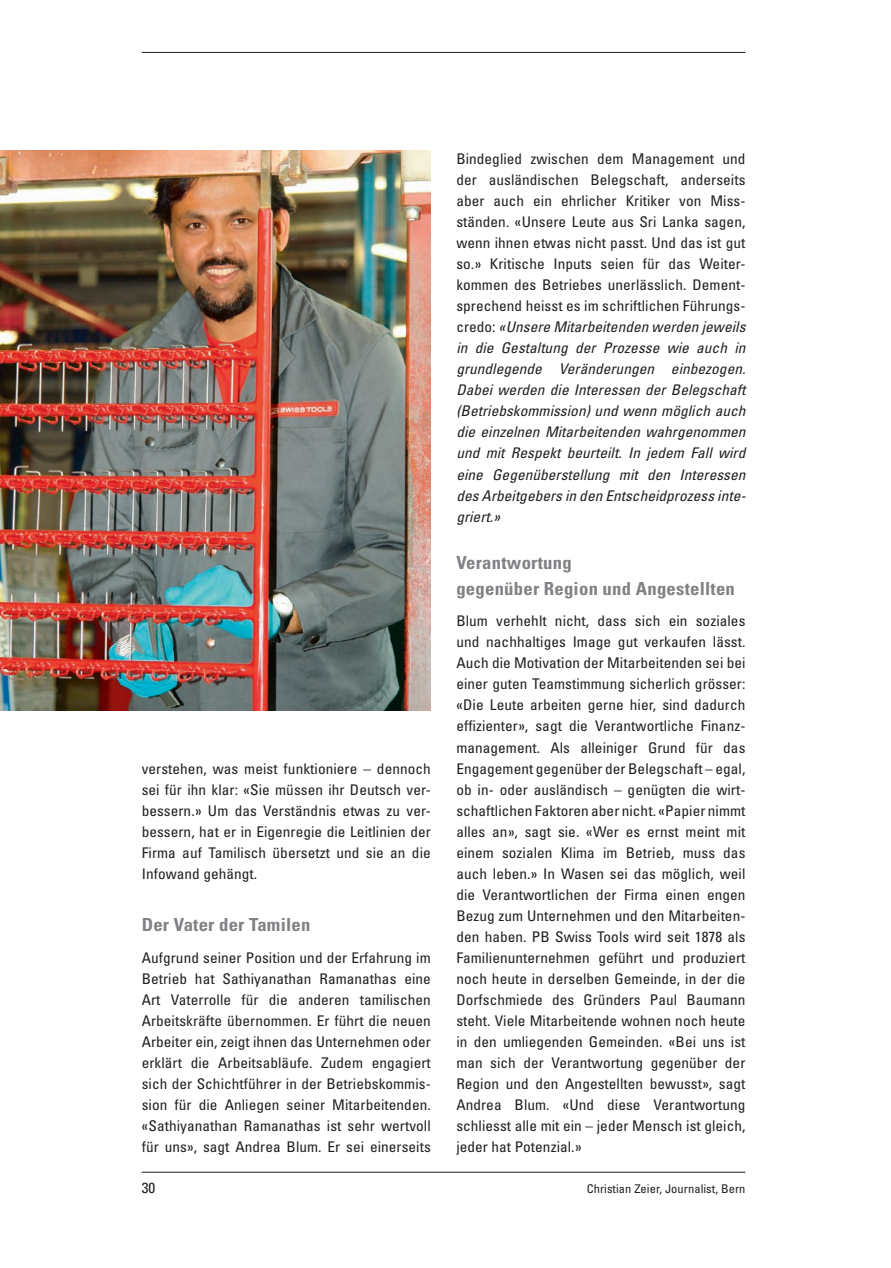
<style>
.page{position:relative;width:891px;height:1268px;background:#fff}
.page>*{position:absolute;margin:0;border:0;box-sizing:border-box;transform-origin:0 0}
.t1{font:700 condensed 18px/25.5px "Univers";letter-spacing:.01em;color:#808285;scale:1.04 1}
.t2{font:condensed 14.7px/21px "Univers";letter-spacing:.005em;color:#231f20;text-align:justify;scale:1.04 1}
.t3{font:italic condensed 14.7px/21px "Univers";letter-spacing:.005em;color:#231f20;text-align:justify;scale:1.04 1}
.t4{font:condensed 12px "Univers";letter-spacing:.005em;color:#231f20;scale:1.04 1}
.s1{font-style:normal}
</style>
<div class="page">
<hr style="left:142px;top:52px;width:603px;height:1px;background:#231f20">
<hr style="left:142px;top:1172px;width:603px;height:1px;background:#231f20">
<img style="left:0;top:150px;width:431px;height:561px">
<p class="t2" style="left:142px;top:757px;width:280px">verstehen, was meist funktioniere – dennoch sei für ihn klar: «Sie müssen ihr Deutsch ver&shy;bessern.» Um das Verständnis etwas zu ver&shy;bessern, hat er in Eigenregie die Leitlinien der Firma auf Tamilisch übersetzt und sie an die Infowand gehängt.</p>
<p class="t1" style="left:142px;top:911px;width:164px">Der Vater der Tamilen</p>
<p class="t2" style="left:142px;top:946px;width:280px">Aufgrund seiner Position und der Erfahrung im Betrieb hat Sathiyanathan Ramanathas eine Art Vaterrolle für die anderen tamilischen Arbeitskräfte übernommen. Er führt die neuen Arbeiter ein, zeigt ihnen das Unternehmen oder erklärt die Arbeitsabläufe. Zudem engagiert sich der Schichtführer in der Betriebskommis&shy;sion für die Anliegen seiner Mitarbeitenden. «Sathiyanathan Ramanathas ist sehr wertvoll für uns», sagt Andrea Blum. Er sei einerseits</p>
<p class="t3" style="left:456px;top:148px;width:280px"><span class="s1">Bindeglied zwischen dem Management und der ausländischen Belegschaft, anderseits aber auch ein ehrlicher Kritiker von Miss&shy;ständen. «Unsere Leute aus Sri Lanka sagen, wenn ihnen etwas nicht passt. Und das ist gut so.» Kritische Inputs seien für das Weiter&shy;kommen des Betriebes unerlässlich. Dement&shy;sprechend heisst es im schriftlichen Führungs&shy;credo:</span> «Unsere Mitarbeitenden werden jeweils in die Gestaltung der Prozesse wie auch in grundlegende Veränderungen einbezogen.<br>Dabei werden die Interessen der Belegschaft (Betriebskommission) und wenn möglich auch die einzelnen Mitarbeitenden wahrgenommen und mit Respekt beurteilt. In jedem Fall wird eine Gegenüberstellung mit den Interessen des Arbeitgebers in den Entscheidprozess inte&shy;griert.»</p>
<p class="t1" style="left:456px;top:550px;width:269px">Verantwortung<br>gegenüber Region und Angestellten</p>
<p class="t2" style="left:456px;top:610px;width:280px">Blum verhehlt nicht, dass sich ein soziales und nachhaltiges Image gut verkaufen lässt.<br>Auch die Motivation der Mitarbeitenden sei bei einer guten Teamstimmung sicherlich grösser: «Die Leute arbeiten gerne hier, sind dadurch effizienter», sagt die Verantwortliche Finanz&shy;management. Als alleiniger Grund für das Engagement gegenüber der Belegschaft – egal, ob in- oder ausländisch – genügten die wirt&shy;schaftlichen Faktoren aber nicht. «Papier nimmt alles an», sagt sie. «Wer es ernst meint mit einem sozialen Klima im Betrieb, muss das auch leben.» In Wasen sei das möglich, weil die Verantwortlichen der Firma einen engen Bezug zum Unternehmen und den Mitarbeiten&shy;den haben. PB Swiss Tools wird seit 1878 als Familienunternehmen geführt und produziert noch heute in derselben Gemeinde, in der die Dorfschmiede des Gründers Paul Baumann steht. Viele Mitarbeitende wohnen noch heute in den umliegenden Gemeinden. «Bei uns ist man sich der Verantwortung gegenüber der Region und den Angestellten bewusst», sagt Andrea Blum. «Und diese Verantwortung schliesst alle mit ein – jeder Mensch ist gleich, jeder hat Potenzial.»</p>
<p class="t2" style="left:142px;top:1177px;width:15px">30</p>
<p class="t4" style="left:587px;top:1181px;width:154px">Christian Zeier, Journalist, Bern</p>
</div>
